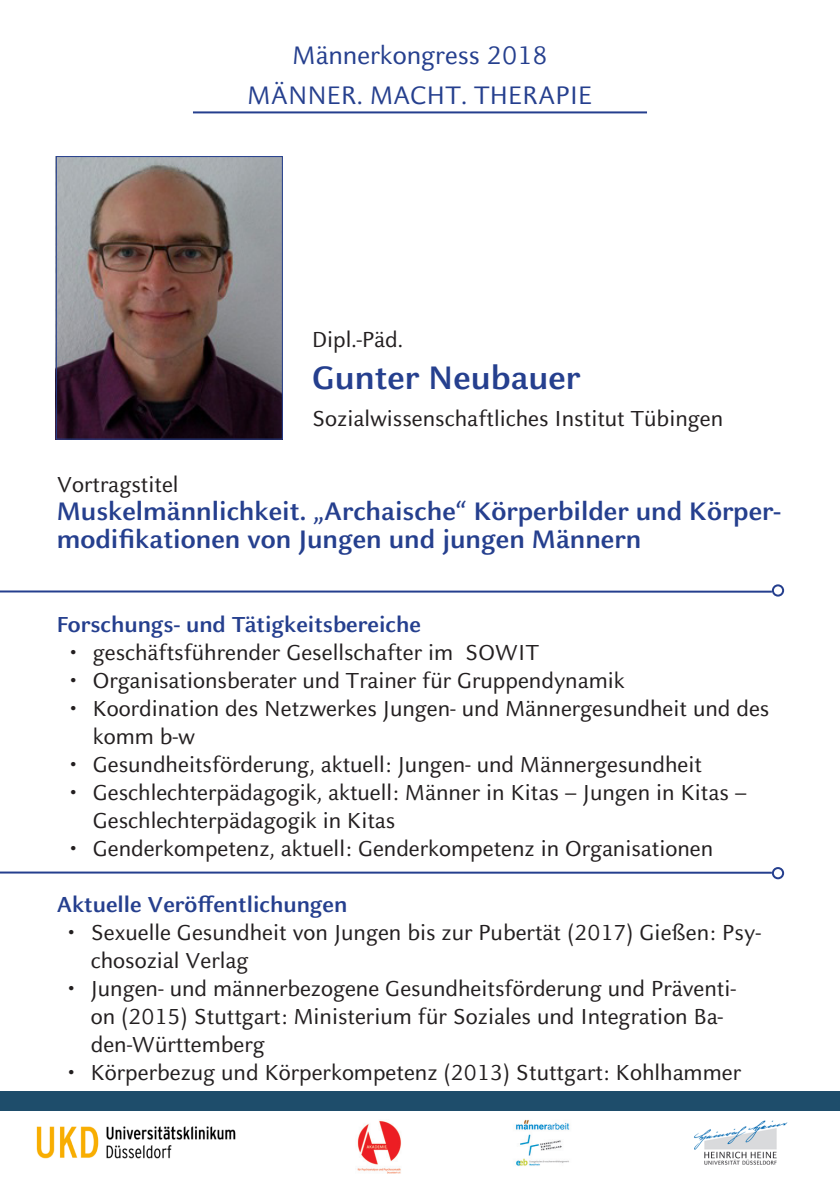
<style>
.page{position:relative;width:840px;height:1191px;background:#fff}
.page>*{position:absolute;margin:0;border:0;box-sizing:border-box;transform-origin:0 0}
.t1{font:700 36px "HHU Celeste Sans";color:#253f8e}
.t2{font:700 28px/28px "HHU Celeste Sans";color:#253f8e}
.t3{font:28px/40px "HHU Celeste Sans";color:#253f8e;text-align:center}
.t4{font:24px/28px "HHU Celeste Sans";color:#231f20}
.t5{font:700 24px "HHU Celeste Sans";color:#253f8e}
</style>
<div class="page">
<img style="left:694px;top:1120px;width:94px;height:45px">
<img style="left:516px;top:1120px;width:54px;height:46px">
<img style="left:36px;top:1126px;width:200px;height:33px">
<img style="left:357px;top:1120px;width:44px;height:54px">
<hr style="left:0;top:590px;width:771px;height:2px;background:#253f8e">
<hr style="left:0;top:871px;width:771px;height:2px;background:#253f8e">
<div style="left:771px;top:584px;width:12px;height:12px;border:2px solid #253f8e;border-radius:50%"></div>
<div style="left:771px;top:867px;width:12px;height:12px;border:2px solid #253f8e;border-radius:50%"></div>
<div style="left:0;top:1091px;width:839px;height:20px;background:#1e4d6b"></div>
<hr style="left:193px;top:111px;width:453px;height:2px;background:#253f8e">
<img style="left:58px;top:158px;width:223px;height:279px">
<div style="left:56px;top:156px;width:227px;height:283px;border:1px solid #253f8e"></div>
<p class="t3" style="left:247px;top:35px;width:346px">Männerkongress 2018<br>MÄNNER. MACHT. THERAPIE</p>
<p class="t4" style="left:312px;top:325px;width:92px">Dipl.-Päd.</p>
<p class="t1" style="left:312px;top:355px;width:269px">Gunter Neubauer</p>
<p class="t4" style="left:57px;top:470px;width:123px">Vortragstitel</p>
<p class="t4" style="left:312px;top:403px;width:412px">Sozialwissenschaftliches Institut Tübingen</p>
<p class="t2" style="left:57px;top:496px;width:725px">Muskelmännlichkeit. „Archaische“ Körperbilder und Körper&shy;modifikationen von Jungen und jungen Männern</p>
<p class="t5" style="left:57px;top:609px;width:365px">Forschungs- und Tätigkeitsbereiche</p>
<p class="t4" style="left:70px;top:638px;width:470px">• geschäftsführender Gesellschafter im SOWIT</p>
<p class="t4" style="left:70px;top:666px;width:556px">• Organisationsberater und Trainer für Gruppendynamik</p>
<p class="t4" style="left:93px;top:694px;width:677px;text-indent:-23px">• Koordination des Netzwerkes Jungen- und Männergesundheit und des komm b-w</p>
<p class="t4" style="left:70px;top:750px;width:633px">• Gesundheitsförderung, aktuell: Jungen- und Männergesundheit</p>
<p class="t4" style="left:93px;top:778px;width:655px;text-indent:-23px">• Geschlechterpädagogik, aktuell: Männer in Kitas – Jungen in Kitas –<br>Geschlechterpädagogik in Kitas</p>
<p class="t4" style="left:70px;top:834px;width:644px">• Genderkompetenz, aktuell: Genderkompetenz in Organisationen</p>
<p class="t5" style="left:57px;top:889px;width:292px">Aktuelle Veröffentlichungen</p>
<p class="t4" style="left:91px;top:918px;width:671px;text-indent:-23px">• Sexuelle Gesundheit von Jungen bis zur Pubertät (2017) Gießen: Psy&shy;chosozial Verlag</p>
<p class="t4" style="left:91px;top:974px;width:646px;text-indent:-23px">• Jungen- und männerbezogene Gesundheitsförderung und Präventi&shy;on (2015) Stuttgart: Ministerium für Soziales und Integration Ba&shy;den-Württemberg</p>
<p class="t4" style="left:68px;top:1058px;width:674px">• Körperbezug und Körperkompetenz (2013) Stuttgart: Kohlhammer</p>
</div>
